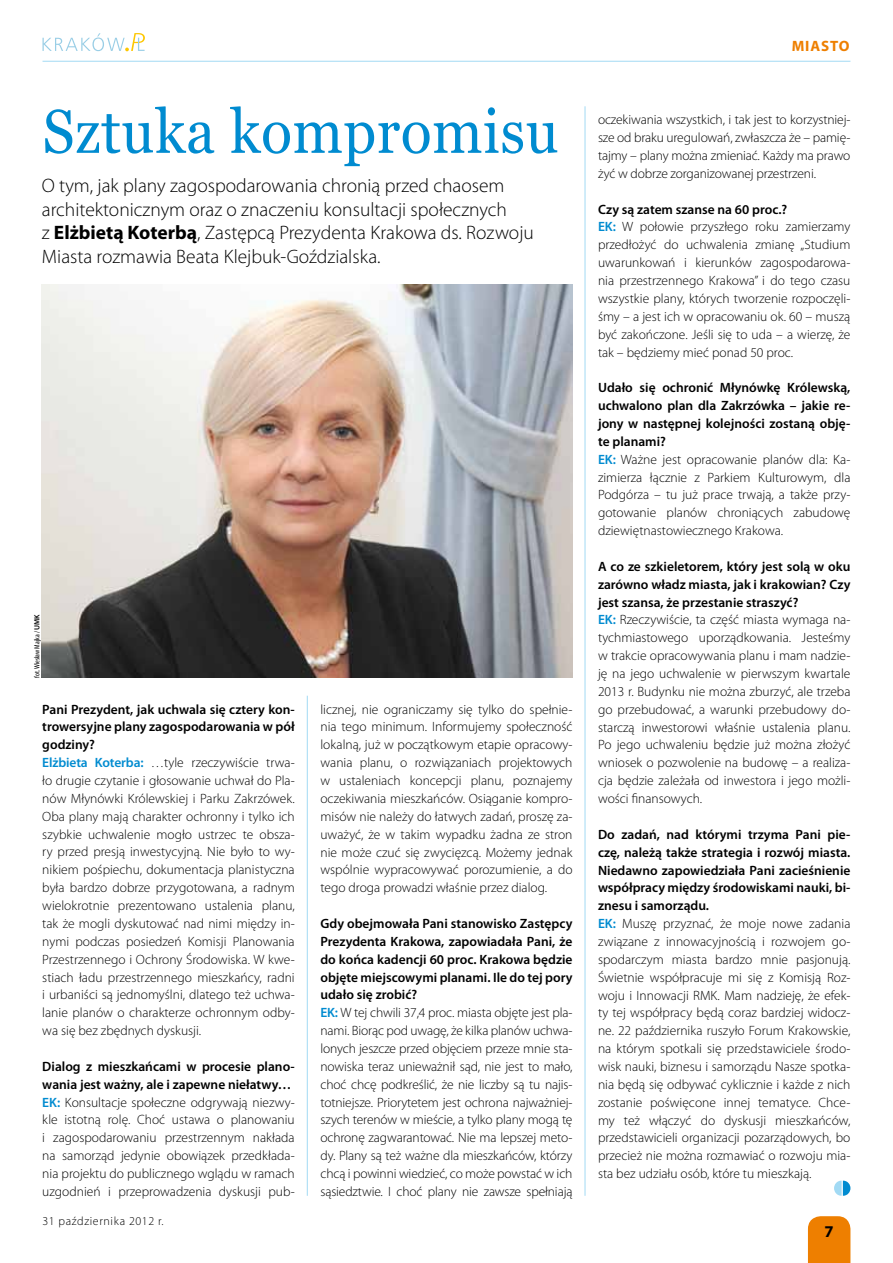
<style>
.page{position:relative;width:893px;height:1263px;background:#fff}
.page>*{position:absolute;margin:0;border:0;box-sizing:border-box;transform-origin:0 0}
.t1{font:61.5px "Georgia";letter-spacing:.01em;color:#008bd0;scale:.93 1}
.t2{font:300 19.5px/23.4px "Myriad Pro";color:#000}
.t3{font:700 16.5px "Myriad Pro";color:#000}
.t4{font:700 15px "Myriad Pro";color:#ee7f00}
.t5{font:300 13.5px/17.9px "Myriad Pro";color:#000}
.t6{font:300 12px "Myriad Pro";letter-spacing:.05em;color:#000}
.t7{font:condensed 7.5px "Myriad Pro";color:#000}
.s1{font-weight:700}
.s2{font-weight:600;font-stretch:normal}
.s3{font-weight:600}
.s4{font-weight:600;color:#008bd0}
</style>
<div class="page">
<div style="left:808px;top:1216px;width:42px;height:47px;background:#ee7f00"></div>
<hr style="left:43px;top:61px;width:807px;height:1px;background:#a2daf4">
<svg style="left:43px;top:33px;width:102px;height:18px"></svg>
<hr style="left:585px;top:106px;width:1px;height:1090px;background:#a2daf4">
<hr style="left:307px;top:696px;width:1px;height:500px;background:#a2daf4">
<svg style="left:834px;top:1180px;width:16px;height:16px"></svg>
<img style="left:42px;top:285px;width:530px;height:393px">
<h1 class="t1" style="left:43px;top:94px;width:556px">Sztuka kompromisu</h1>
<h2 class="t2" style="left:42px;top:174px;width:494px">O tym, jak plany zagospodarowania chronią przed chaosem architektonicznym oraz o znaczeniu konsultacji społecznych<br>z <span class="s1">Elżbietą Koterbą</span>, Zastępcą Prezydenta Krakowa ds. Rozwoju Miasta rozmawia Beata Klejbuk-Goździalska.</h2>
<p class="t7" style="left:32px;top:678px;width:65px;rotate:-90deg">fot. Wiesław Majka / <span class="s2">UMK</span></p>
<p class="t5" style="left:42px;top:700px;width:254px"><span class="s3">Pani Prezydent, jak uchwala się cztery kon&shy;trowersyjne plany zagospodarowania w pół godziny?<br></span><span class="s4">Elżbieta Koterba:</span> …tyle rzeczywiście trwa&shy;ło drugie czytanie i głosowanie uchwał do Pla&shy;nów Młynówki Królewskiej i Parku Zakrzówek.<br>Oba plany mają charakter ochronny i tylko ich szybkie uchwalenie mogło ustrzec te obsza&shy;ry przed presją inwestycyjną. Nie było to wy&shy;nikiem pośpiechu, dokumentacja planistyczna była bardzo dobrze przygotowana, a radnym wielokrotnie prezentowano ustalenia planu, tak że mogli dyskutować nad nimi między in&shy;nymi podczas posiedzeń Komisji Planowania Przestrzennego i Ochrony Środowiska. W kwe&shy;stiach ładu przestrzennego mieszkańcy, radni i urbaniści są jednomyślni, dlatego też uchwa&shy;lanie planów o charakterze ochronnym odby&shy;wa się bez zbędnych dyskusji.</p>
<p class="t5" style="left:42px;top:1057px;width:254px"><span class="s3">Dialog z mieszkańcami w procesie plano&shy;wania jest ważny, ale i zapewne niełatwy… </span><span class="s4">EK:</span> Konsultacje społeczne odgrywają niezwy&shy;kle istotną rolę. Choć ustawa o planowaniu i zagospodarowaniu przestrzennym nakłada na samorząd jedynie obowiązek przedkłada&shy;nia projektu do publicznego wglądu w ramach uzgodnień i przeprowadzenia dyskusji pub-</p>
<p class="t6" style="left:43px;top:1213px;width:123px">31 października 2012 r.</p>
<p class="t5" style="left:320px;top:700px;width:254px;text-align:justify">licznej, nie ograniczamy się tylko do spełnie&shy;nia tego minimum. Informujemy społeczność lokalną, już w początkowym etapie opracowy&shy;wania planu, o rozwiązaniach projektowych w ustaleniach koncepcji planu, poznajemy oczekiwania mieszkańców. Osiąganie kompro&shy;misów nie należy do łatwych zadań, proszę za&shy;uważyć, że w takim wypadku żadna ze stron nie może czuć się zwycięzcą. Możemy jednak wspólnie wypracowywać porozumienie, a do tego droga prowadzi właśnie przez dialog.</p>
<p class="t5" style="left:320px;top:914px;width:254px"><span class="s3">Gdy obejmowała Pani stanowisko Zastępcy Prezydenta Krakowa, zapowiadała Pani, że do końca kadencji 60 proc. Krakowa będzie objęte miejscowymi planami. Ile do tej pory udało się zrobić?<br></span><span class="s4">EK:</span> W tej chwili 37,4 proc. miasta objęte jest pla&shy;nami. Biorąc pod uwagę, że kilka planów uchwa&shy;lonych jeszcze przed objęciem przeze mnie sta&shy;nowiska teraz unieważnił sąd, nie jest to mało, choć chcę podkreślić, że nie liczby są tu najis&shy;totniejsze. Priorytetem jest ochrona najważniej&shy;szych terenów w mieście, a tylko plany mogą tę ochronę zagwarantować. Nie ma lepszej meto&shy;dy. Plany są też ważne dla mieszkańców, którzy chcą i powinni wiedzieć, co może powstać w ich sąsiedztwie. I choć plany nie zawsze spełniają</p>
<p class="t4" style="left:792px;top:36px;width:11px">miasto</p>
<p class="t5" style="left:598px;top:111px;width:254px;text-align:justify">oczekiwania wszystkich, i tak jest to korzystniej&shy;sze od braku uregulowań, zwłaszcza że – pamię&shy;tajmy – plany można zmieniać. Każdy ma prawo żyć w dobrze zorganizowanej przestrzeni.</p>
<p class="t5" style="left:598px;top:200px;width:254px"><span class="s3">Czy są zatem szanse na 60 proc.?<br></span><span class="s4">EK:</span> W połowie przyszłego roku zamierzamy przedłożyć do uchwalenia zmianę „Studium uwarunkowań i kierunków zagospodarowa&shy;nia przestrzennego Krakowa” i do tego czasu wszystkie plany, których tworzenie rozpoczęli&shy;śmy – a jest ich w opracowaniu ok. 60 – muszą być zakończone. Jeśli się to uda – a wierzę, że tak – będziemy mieć ponad 50 proc.</p>
<p class="t5" style="left:598px;top:379px;width:254px"><span class="s3">Udało się ochronić Młynówkę Królewską, uchwalono plan dla Zakrzówka – jakie re&shy;jony w następnej kolejności zostaną obję&shy;te planami?<br></span><span class="s4">EK:</span> Ważne jest opracowanie planów dla: Ka&shy;zimierza łącznie z Parkiem Kulturowym, dla Podgórza – tu już prace trwają, a także przy&shy;gotowanie planów chroniących zabudowę dziewiętnastowiecznego Krakowa.</p>
<p class="t5" style="left:598px;top:557px;width:254px"><span class="s3">A co ze szkieletorem, który jest solą w oku zarówno władz miasta, jak i krakowian? Czy jest szansa, że przestanie straszyć?<br></span><span class="s4">EK:</span> Rzeczywiście, ta część miasta wymaga na&shy;tychmiastowego uporządkowania. Jesteśmy w trakcie opracowywania planu i mam nadzie&shy;ję na jego uchwalenie w pierwszym kwartale 2013 r. Budynku nie można zburzyć, ale trzeba go przebudować, a warunki przebudowy do&shy;starczą inwestorowi właśnie ustalenia planu.<br>Po jego uchwaleniu będzie już można złożyć wniosek o pozwolenie na budowę – a realiza&shy;cja będzie zależała od inwestora i jego możli&shy;wości finansowych.</p>
<p class="t5" style="left:598px;top:825px;width:254px"><span class="s3">Do zadań, nad którymi trzyma Pani pie&shy;czę, należą także strategia i rozwój miasta.<br>Niedawno zapowiedziała Pani zacieśnienie współpracy między środowiskami nauki, bi&shy;znesu i samorządu.<br></span><span class="s4">EK:</span> Muszę przyznać, że moje nowe zadania związane z innowacyjnością i rozwojem go&shy;spodarczym miasta bardzo mnie pasjonują.<br>Świetnie współpracuje mi się z Komisją Roz&shy;woju i Innowacji RMK. Mam nadzieję, że efek&shy;ty tej współpracy będą coraz bardziej widocz&shy;ne. 22 października ruszyło Forum Krakowskie, na którym spotkali się przedstawiciele środo&shy;wisk nauki, biznesu i samorządu Nasze spotka&shy;nia będą się odbywać cyklicznie i każde z nich zostanie poświęcone innej tematyce. Chce&shy;my też włączyć do dyskusji mieszkańców, przedstawicieli organizacji pozarządowych, bo przecież nie można rozmawiać o rozwoju mia&shy;sta bez udziału osób, które tu mieszkają.</p>
<p class="t3" style="left:825px;top:1221px;width:11px">7</p>
</div>
